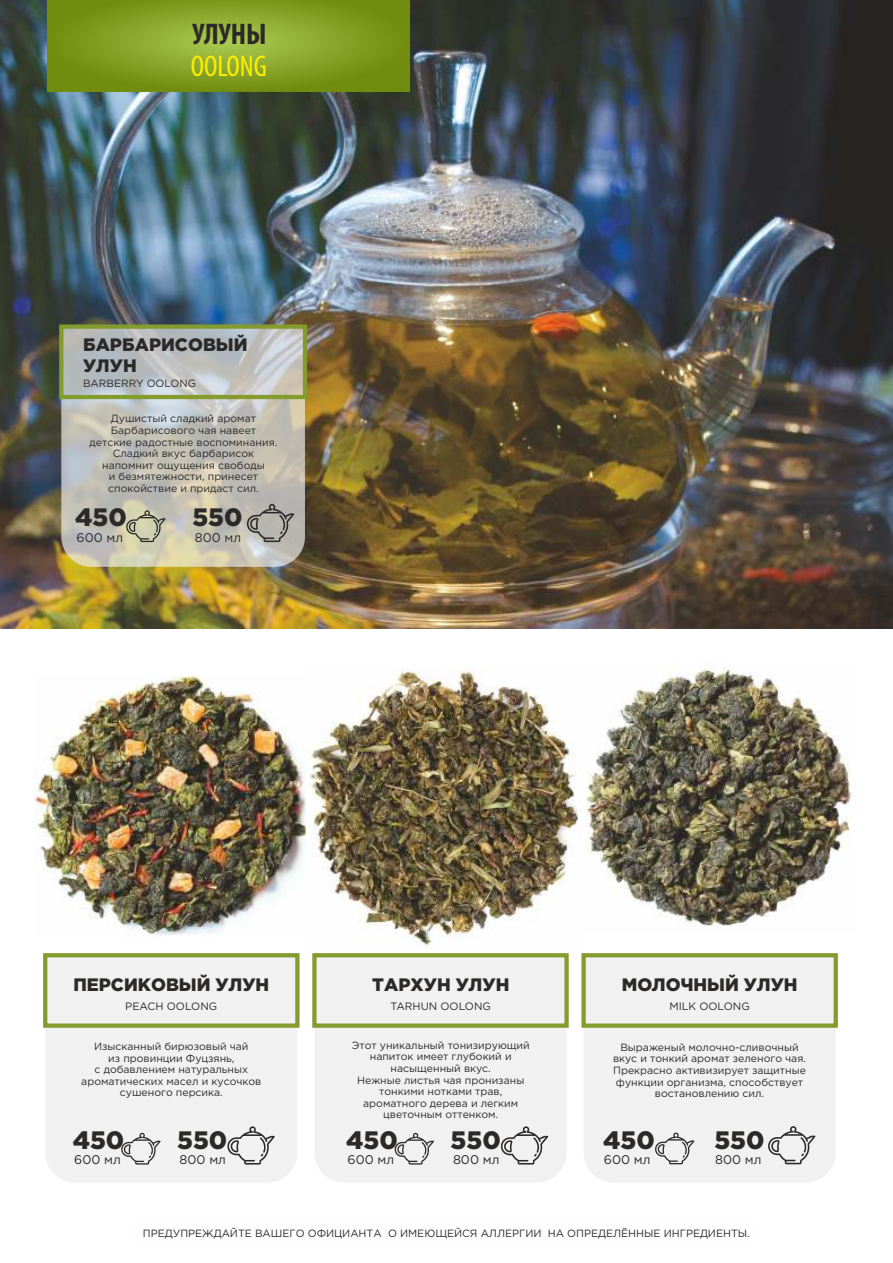
<style>
.page{position:relative;width:893px;height:1263px;background:#fff}
.page>*{position:absolute;margin:0;border:0;box-sizing:border-box;transform-origin:0 0}
.t1{font:condensed 30px "Myriad Pro";color:#ffed00}
.t2{font:700 condensed 30px "Myriad Pro";color:#2b2a29}
.t3{font:900 25.2px "Gotham Pro";color:#2b2a29}
.t4{font:900 18px/20.4px "Gotham Pro";color:#2b2a29}
.t5{font:12.6px "Gotham Pro";color:#2b2a29}
.t6{font:10.65px "Gotham Pro";color:#2b2a29}
.t7{font:10.5px/11.6px "Gotham Pro";color:#2b2a29;text-align:center}
</style>
<div class="page">
<img style="left:308px;top:668px;width:270px;height:279px">
<img style="left:34px;top:675px;width:272px;height:261px">
<img style="left:586px;top:663px;width:265px;height:264px">
<img style="left:0;top:0;width:893px;height:629px">
<svg style="left:61px;top:329px;width:244px;height:238px"></svg>
<div style="left:59px;top:324px;width:248px;height:75px;border:4px solid #839c2d"></div>
<div style="left:315px;top:958px;width:251px;height:225px;background:#f1f1f1"></div>
<div style="left:584px;top:958px;width:252px;height:225px;background:#f1f1f1"></div>
<div style="left:312px;top:953px;width:257px;height:75px;border:4px solid #839c2d"></div>
<div style="left:581px;top:953px;width:257px;height:75px;border:4px solid #839c2d"></div>
<svg style="left:48px;top:0;width:361px;height:91px"></svg>
<svg style="left:501px;top:1126px;width:47px;height:38px"></svg>
<svg style="left:395px;top:1133px;width:39px;height:31px"></svg>
<svg style="left:247px;top:504px;width:47px;height:38px"></svg>
<svg style="left:126px;top:510px;width:40px;height:32px"></svg>
<div style="left:45px;top:958px;width:252px;height:225px;background:#f1f1f1"></div>
<div style="left:43px;top:953px;width:257px;height:75px;border:4px solid #839c2d"></div>
<svg style="left:227px;top:1126px;width:48px;height:38px"></svg>
<svg style="left:121px;top:1133px;width:40px;height:31px"></svg>
<svg style="left:768px;top:1126px;width:47px;height:38px"></svg>
<svg style="left:655px;top:1132px;width:39px;height:32px"></svg>
<h1 class="t2" style="left:193px;top:22px;width:76px">УЛУНЫ</h1>
<h1 class="t1" style="left:191px;top:53px;width:78px">OOLONG</h1>
<h3 class="t4" style="left:83px;top:336px;width:166px">БАРБАРИСОВЫЙ<br>УЛУН</h3>
<p class="t7" style="left:83px;top:378px;width:115px">BARBERRY OOLONG</p>
<p class="t7" style="left:90px;top:413px;width:189px">Душистый сладкий аромат<br>Барбарисового чая навеет детские радостные воспоминания.<br>Сладкий вкус барбарисок напомнит ощущения свободы<br>и безмятежности, принесет спокойствие и придаст сил.</p>
<h2 class="t3" style="left:75px;top:508px;width:53px">450</h2>
<h2 class="t3" style="left:192px;top:508px;width:52px">550</h2>
<p class="t5" style="left:77px;top:533px;width:48px">600 мл</p>
<p class="t5" style="left:195px;top:533px;width:48px">800 мл</p>
<h3 class="t4" style="left:73px;top:975px;width:197px">ПЕРСИКОВЫЙ УЛУН</h3>
<p class="t6" style="left:125px;top:1002px;width:93px">PEACH OOLONG</p>
<p class="t7" style="left:81px;top:1041px;width:182px">Изысканный бирюзовый чай<br>из провинции Фуцзянь,<br>с добавлением натуральных ароматических масел и кусочков сушеного персика.</p>
<h2 class="t3" style="left:73px;top:1130px;width:53px">450</h2>
<h2 class="t3" style="left:177px;top:1130px;width:52px">550</h2>
<p class="t5" style="left:74px;top:1155px;width:48px">600 мл</p>
<p class="t5" style="left:180px;top:1155px;width:48px">800 мл</p>
<h3 class="t4" style="left:372px;top:975px;width:139px">ТАРХУН УЛУН</h3>
<p class="t6" style="left:390px;top:1002px;width:102px">TARHUN OOLONG</p>
<p class="t7" style="left:352px;top:1040px;width:180px">Этот уникальный тонизирующий напиток имеет глубокий и насыщенный вкус.<br>Нежные листья чая пронизаны тонкими нотками трав, ароматного дерева и легким цветочным оттенком.</p>
<h2 class="t3" style="left:346px;top:1130px;width:53px">450</h2>
<h2 class="t3" style="left:451px;top:1130px;width:52px">550</h2>
<p class="t5" style="left:348px;top:1155px;width:48px">600 мл</p>
<p class="t5" style="left:453px;top:1155px;width:48px">800 мл</p>
<h3 class="t4" style="left:622px;top:975px;width:177px">МОЛОЧНЫЙ УЛУН</h3>
<p class="t6" style="left:669px;top:1002px;width:82px">MILK OOLONG</p>
<p class="t7" style="left:613px;top:1042px;width:195px">Выраженый молочно-сливочный вкус и тонкий аромат зеленого чая.<br>Прекрасно активизирует защитные функции организма, способствует востановлению сил.</p>
<h2 class="t3" style="left:603px;top:1130px;width:53px">450</h2>
<h2 class="t3" style="left:714px;top:1130px;width:52px">550</h2>
<p class="t5" style="left:604px;top:1155px;width:48px">600 мл</p>
<p class="t5" style="left:715px;top:1155px;width:48px">800 мл</p>
<p class="t7" style="left:143px;top:1228px;width:608px">ПРЕДУПРЕЖДАЙТЕ ВАШЕГО ОФИЦИАНТА О ИМЕЮЩЕЙСЯ АЛЛЕРГИИ НА ОПРЕДЕЛЁННЫЕ ИНГРЕДИЕНТЫ.</p>
</div>
